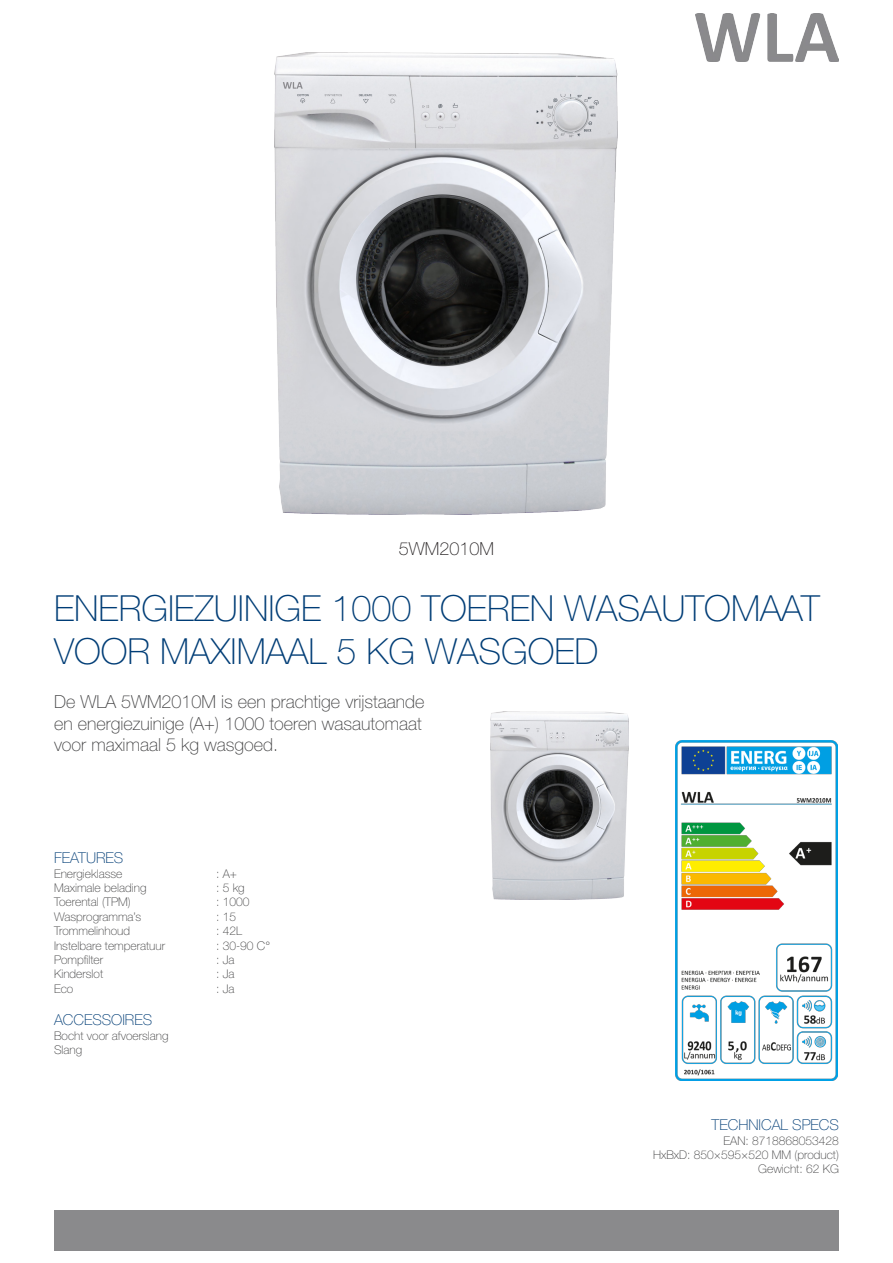
<style>
.page{position:relative;width:893px;height:1263px;background:#fff}
.page>*{position:absolute;margin:0;border:0;box-sizing:border-box;transform-origin:0 0}
.t1{font:100 36px "Helvetica Neue LT Std";color:#003d76}
.t2{font:100 18px/21.6px "Helvetica Neue LT Std";color:#3e3e3f}
.t3{font:100 18px "Helvetica Neue LT Std";color:#231f20}
.t4{font:100 15px "Helvetica Neue LT Std";color:#003d76}
.t5{font:100 12px "Helvetica Neue LT Std";color:#3e3e3f}
</style>
<div class="page">
<img style="left:696px;top:14px;width:143px;height:48px">
<img style="left:274px;top:52px;width:343px;height:462px">
<img style="left:675px;top:740px;width:163px;height:341px">
<div style="left:55px;top:1210px;width:784px;height:40px;background:#8a8a8c"></div>
<img style="left:490px;top:712px;width:139px;height:187px">
<p class="t3" style="left:399px;top:539px;width:97px">5WM2010M</p>
<p class="t1" style="left:54px;top:588px;width:767px">ENERGIEZUINIGE 1000 TOEREN WASAUTOMAAT</p>
<p class="t1" style="left:54px;top:631px;width:546px">VOOR MAXIMAAL 5 KG WASGOED</p>
<p class="t2" style="left:54px;top:691px;width:372px">De WLA 5WM2010M is een prachtige vrijstaande en energiezuinige (A+) 1000 toeren wasautomaat voor maximaal 5 kg wasgoed.</p>
<p class="t4" style="left:54px;top:849px;width:71px">FEATURES</p>
<p class="t5" style="left:54px;top:866px;width:70px">Energieklasse</p>
<p class="t5" style="left:216px;top:866px;width:22px">: A+</p>
<p class="t5" style="left:54px;top:881px;width:94px">Maximale belading</p>
<p class="t5" style="left:216px;top:881px;width:30px">: 5 kg</p>
<p class="t5" style="left:54px;top:895px;width:78px">Toerental (TPM)</p>
<p class="t5" style="left:216px;top:895px;width:35px">: 1000</p>
<p class="t5" style="left:54px;top:910px;width:89px">Wasprogramma’s</p>
<p class="t5" style="left:216px;top:910px;width:22px">: 15</p>
<p class="t5" style="left:54px;top:924px;width:78px">Trommelinhoud</p>
<p class="t5" style="left:216px;top:924px;width:28px">: 42L</p>
<p class="t5" style="left:54px;top:938px;width:112px">Instelbare temperatuur</p>
<p class="t5" style="left:216px;top:938px;width:56px">: 30-90 C°</p>
<p class="t5" style="left:54px;top:953px;width:51px">Pompfilter</p>
<p class="t5" style="left:216px;top:953px;width:20px">: Ja</p>
<p class="t5" style="left:54px;top:967px;width:51px">Kinderslot</p>
<p class="t5" style="left:216px;top:967px;width:20px">: Ja</p>
<p class="t5" style="left:54px;top:982px;width:21px">Eco</p>
<p class="t5" style="left:216px;top:982px;width:20px">: Ja</p>
<p class="t4" style="left:54px;top:1011px;width:100px">ACCESSOIRES</p>
<p class="t5" style="left:54px;top:1028px;width:116px">Bocht voor afvoerslang</p>
<p class="t5" style="left:54px;top:1043px;width:30px">Slang</p>
<p class="t4" style="left:712px;top:1116px;width:129px">TECHNICAL SPECS</p>
<p class="t5" style="left:724px;top:1133px;width:117px">EAN: 8718868053428</p>
<p class="t5" style="left:653px;top:1148px;width:187px">HxBxD: 850×595×520 MM (product)</p>
<p class="t5" style="left:758px;top:1162px;width:82px">Gewicht: 62 KG</p>
</div>
